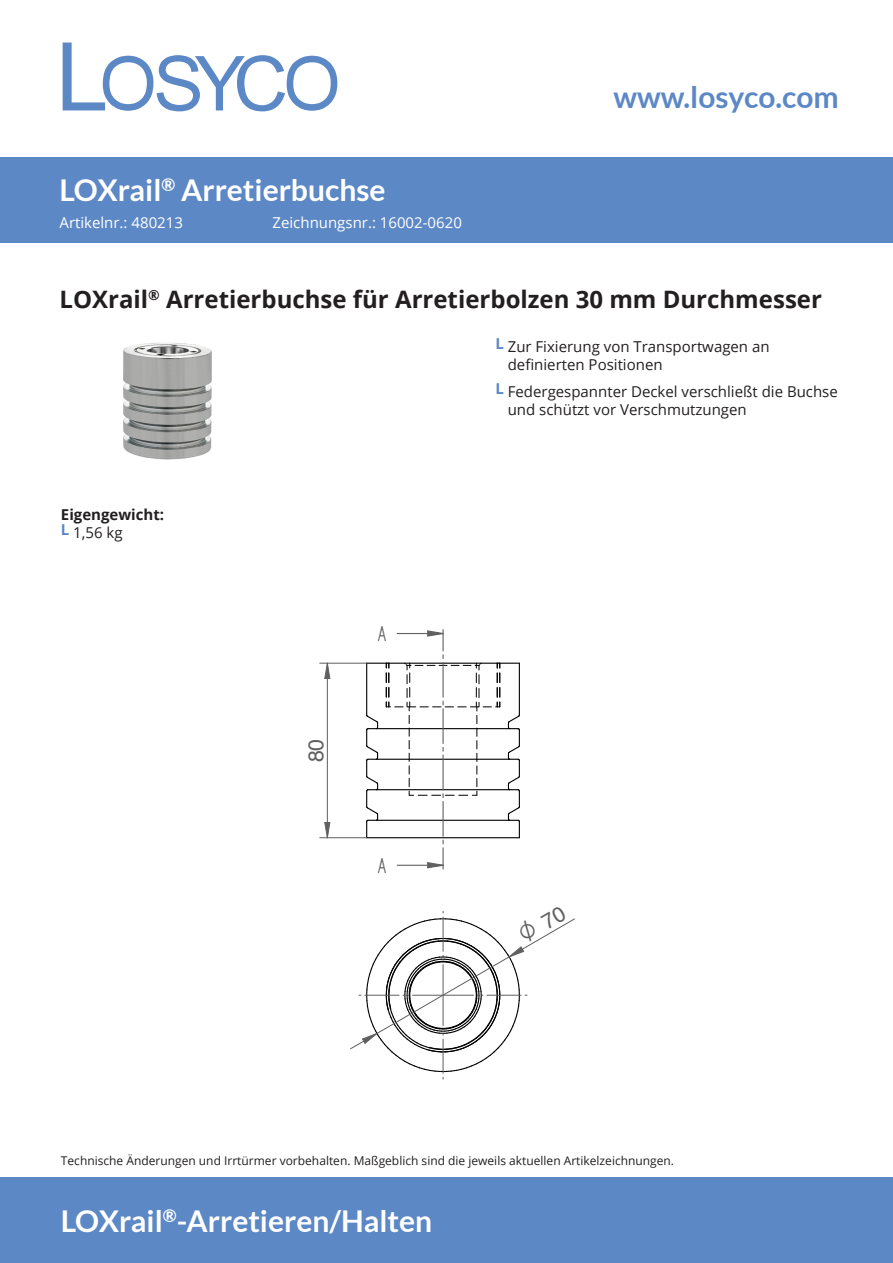
<style>
.page{position:relative;width:893px;height:1263px;background:#fff}
.page>*{position:absolute;margin:0;border:0;box-sizing:border-box;transform-origin:0 0}
.t1{font:700 30px "Lato";color:#fff}
.t2{font:700 30px "Lato";color:#5d88c6}
.t3{font:24.6px "Solid Edge ISO";color:#606060}
.t4{font:700 24px "Open Sans";color:#231f20}
.t5{font:21.45px "Helvetica";color:#606060}
.t6{font:15px/18px "Open Sans";color:#231f20}
.t7{font:15px "Open Sans";color:#fff}
.t8{font:700 15px/18px "Open Sans";color:#231f20}
.t9{font:12px "Open Sans";color:#231f20}
.s1{font-weight:400}
</style>
<div class="page">
<div style="left:0;top:1178px;width:893px;height:85px;background:#5d88c6"></div>
<svg style="left:63px;top:43px;width:274px;height:68px"></svg>
<div style="left:0;top:157px;width:893px;height:85px;background:#5d88c6"></div>
<hr style="left:367px;top:837px;width:152px;height:1px;background:#000">
<hr style="left:367px;top:663px;width:152px;height:1px;background:#000">
<hr style="left:368px;top:820px;width:150px;height:1px;background:#000">
<hr style="left:368px;top:789px;width:150px;height:1px;background:#000">
<hr style="left:368px;top:759px;width:150px;height:1px;background:#000">
<hr style="left:368px;top:728px;width:150px;height:1px;background:#000">
<hr style="left:519px;top:663px;width:1px;height:52px;background:#000">
<hr style="left:366px;top:663px;width:1px;height:52px;background:#000">
<svg style="left:366px;top:714px;width:13px;height:124px"></svg>
<svg style="left:507px;top:714px;width:13px;height:124px"></svg>
<hr style="left:320px;top:663px;width:47px;height:1px;background:#606060">
<hr style="left:320px;top:837px;width:47px;height:1px;background:#606060">
<svg style="left:324px;top:662px;width:6px;height:17px"></svg>
<svg style="left:324px;top:822px;width:6px;height:16px"></svg>
<hr style="left:327px;top:663px;width:1px;height:175px;background:#606060">
<hr style="left:442px;top:801px;width:2px;height:35px;background:#606060">
<hr style="left:397px;top:865px;width:46px;height:1px;background:#606060">
<svg style="left:386px;top:630px;width:114px;height:167px"></svg>
<svg style="left:426px;top:840px;width:18px;height:29px"></svg>
<img style="left:123px;top:343px;width:89px;height:117px">
<svg style="left:350px;top:910px;width:225px;height:169px"></svg>
<h1 class="t1" style="left:60px;top:172px;width:328px">loxrail<sup>®</sup> Arretierbuchse</h1>
<p class="t7" style="left:60px;top:212px;width:125px">Artikelnr.: 480213</p>
<p class="t7" style="left:273px;top:212px;width:191px">Zeichnungsnr.: 16002-0620</p>
<h1 class="t2" style="left:613px;top:78px;width:227px">www.losyco.com</h1>
<h3 class="t4" style="left:60px;top:282px;width:764px">LOXrail<sup>®</sup> Arretierbuchse für Arretierbolzen 30 mm Durchmesser</h3>
<p class="t8" style="left:61px;top:505px;width:105px">Eigengewicht:<br><sup>L</sup> <span class="s1">1,56 kg</span></p>
<h3 class="t5" style="left:307px;top:762px;width:25px;rotate:-90deg">80</h3>
<h2 class="t3" style="left:378px;top:621px;width:10px">A</h2>
<h2 class="t3" style="left:378px;top:853px;width:10px">A</h2>
<p class="t6" style="left:508px;top:337px;width:263px;text-indent:-12px"><sup>L</sup> Zur Fixierung von Transportwagen an definierten Positionen</p>
<p class="t6" style="left:508px;top:382px;width:332px;text-indent:-12px"><sup>L</sup> Federgespannter Deckel verschließt die Buchse und schützt vor Verschmutzungen</p>
<p class="t9" style="left:61px;top:1152px;width:615px">Technische Änderungen und Irrtürmer vorbehalten. Maßgeblich sind die jeweils aktuellen Artikelzeichnungen.</p>
<h1 class="t1" style="left:61px;top:1202px;width:373px">loxrail<sup>®</sup>-Arretieren/Halten</h1>
</div>
